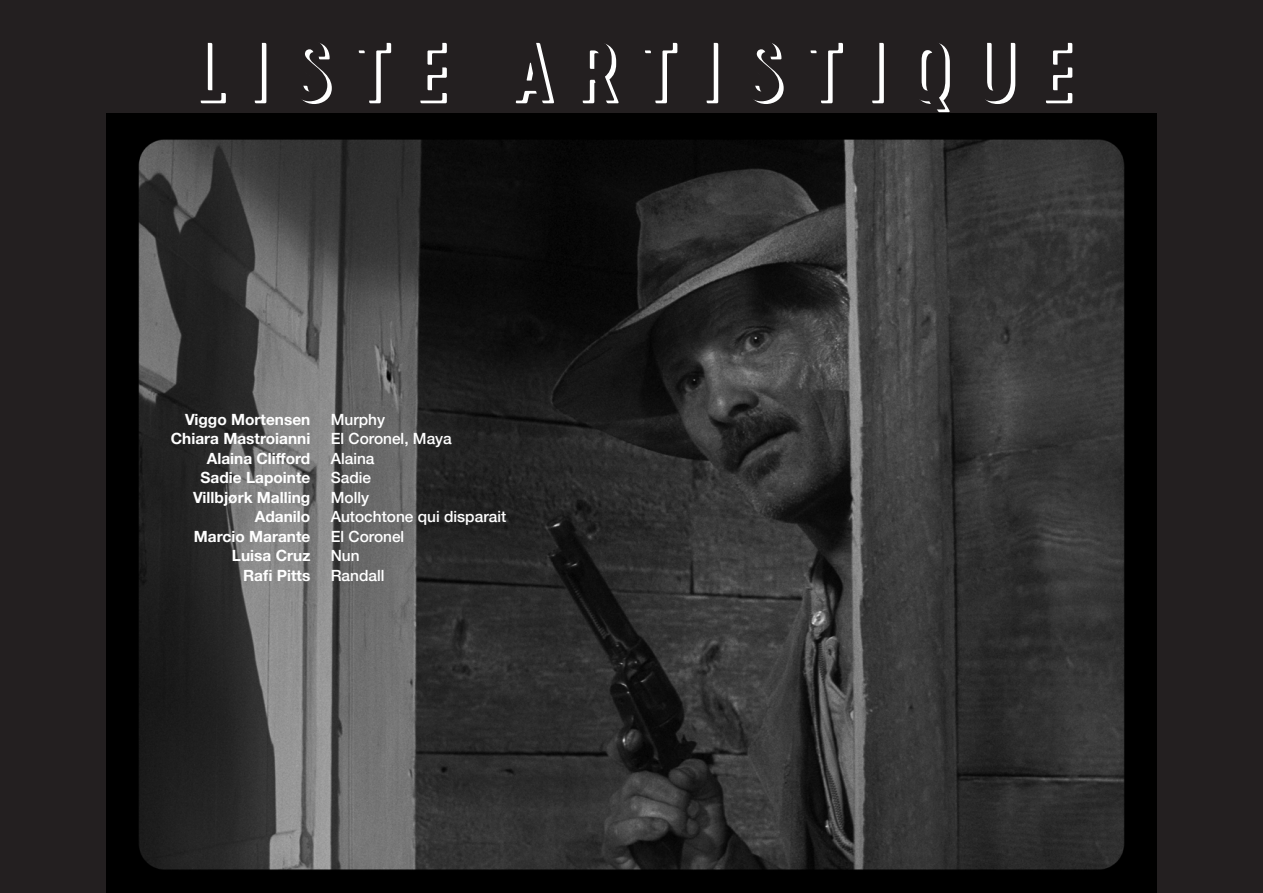
<style>
.page{position:relative;width:1263px;height:893px;background:#231f20}
.page>*{position:absolute;margin:0;border:0;box-sizing:border-box;transform-origin:0 0}
.t1{font:80.55px "Cervo Neue Bold Neue";letter-spacing:.28em;color:#fff}
.t2{font:700 15.45px/19.5px "Helvetica Neue";color:#fff;text-align:right}
.t3{font:500 15.45px/19.5px "Helvetica Neue";color:#fff}
</style>
<div class="page">
<img style="left:107px;top:114px;width:1049px;height:779px">
<h1 class="t1" style="left:196px;top:18px;width:881px">LISTE ARTISTIQUE</h1>
<p class="t2" style="left:171px;top:410px;width:141px">Viggo Mortensen<br>Chiara Mastroianni<br>Alaina Clifford<br>Sadie Lapointe<br>Villbjørk Malling<br>Adanilo<br>Marcio Marante<br>Luisa Cruz<br>Rafi Pitts</p>
<p class="t3" style="left:331px;top:408px;width:177px">Murphy<br>El Coronel, Maya<br>Alaina<br>Sadie<br>Molly<br>Autochtone qui disparait<br>El Coronel<br>Nun<br>Randall</p>
</div>
